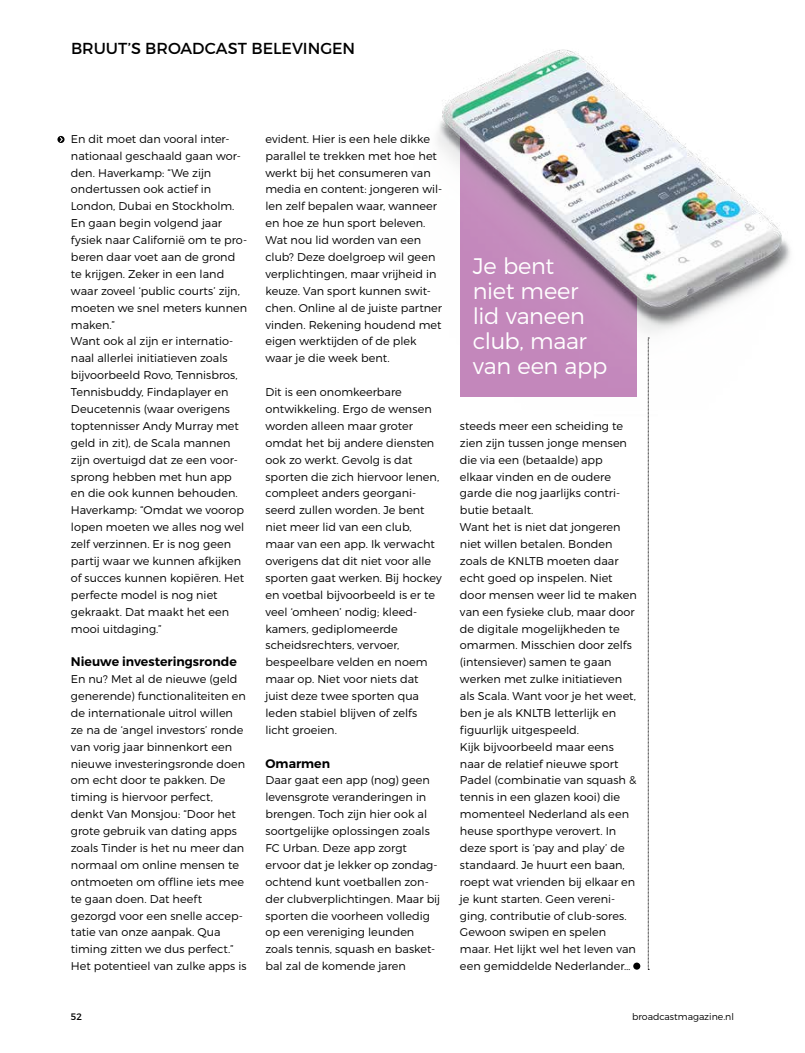
<style>
.page{position:relative;width:805px;height:1053px;background:#fff}
.page>*{position:absolute;margin:0;border:0;box-sizing:border-box;transform-origin:0 0}
.t1{font:300 22.5px/25px "Montserrat";letter-spacing:-.015em;color:#fff}
.t2{font:16px "Montserrat";color:#000}
.t3{font:600 12.5px "Montserrat";color:#000}
.t4{font:300 11.25px/16.9px "Montserrat";color:#000}
.t5{font:300 9.38px "Montserrat";color:#000}
.t6{font:9.38px "Montserrat";color:#000}
</style>
<div class="page">
<svg style="left:59px;top:136px;width:5px;height:7px"></svg>
<svg style="left:647px;top:425px;width:2px;height:544px"></svg>
<img style="left:437px;top:49px;width:353px;height:376px">
<div style="left:633px;top:962px;width:7px;height:7px;background:#000;border-radius:50%"></div>
<h2 class="t2" style="left:71px;top:39px;width:286px">BRUUT’S BROADCAST BELEVINGEN</h2>
<p class="t4" style="left:71px;top:130px;width:178px">En dit moet dan vooral inter&shy;nationaal geschaald gaan wor&shy;den. Haverkamp: “We zijn ondertussen ook actief in<br>London, Dubai en Stockholm.<br>En gaan begin volgend jaar fysiek naar Californië om te pro&shy;beren daar voet aan de grond te krijgen. Zeker in een land waar zoveel ‘public courts’ zijn, moeten we snel meters kunnen maken.”<br>Want ook al zijn er internatio&shy;naal allerlei initiatieven zoals bijvoorbeeld Rovo, Tennisbros,<br>Tennisbuddy, Findaplayer en<br>Deucetennis (waar overigens toptennisser Andy Murray met geld in zit), de Scala mannen zijn overtuigd dat ze een voor&shy;sprong hebben met hun app en die ook kunnen behouden.<br>Haverkamp: “Omdat we voorop lopen moeten we alles nog wel zelf verzinnen. Er is nog geen partij waar we kunnen afkijken of succes kunnen kopiëren. Het perfecte model is nog niet gekraakt. Dat maakt het een mooi uitdaging.”</p>
<p class="t3" style="left:71px;top:654px;width:167px">Nieuwe investeringsronde</p>
<p class="t4" style="left:71px;top:670px;width:177px">En nu? Met al de nieuwe (geld generende) functionaliteiten en de internationale uitrol willen ze na de ‘angel investors’ ronde van vorig jaar binnenkort een nieuwe investeringsronde doen om echt door te pakken. De timing is hiervoor perfect, denkt Van Monsjou: “Door het grote gebruik van dating apps zoals Tinder is het nu meer dan normaal om online mensen te ontmoeten om offline iets mee te gaan doen. Dat heeft gezorgd voor een snelle accep&shy;tatie van onze aanpak. Qua timing zitten we dus perfect.”<br>Het potentieel van zulke apps is</p>
<p class="t4" style="left:265px;top:130px;width:178px">evident. Hier is een hele dikke parallel te trekken met hoe het werkt bij het consumeren van media en content: jongeren wil&shy;len zelf bepalen waar, wanneer en hoe ze hun sport beleven.<br>Wat nou lid worden van een club? Deze doelgroep wil geen verplichtingen, maar vrijheid in keuze. Van sport kunnen swit&shy;chen. Online al de juiste partner vinden. Rekening houdend met eigen werktijden of de plek waar je die week bent.</p>
<p class="t4" style="left:265px;top:383px;width:178px">Dit is een onomkeerbare ontwikkeling. Ergo de wensen worden alleen maar groter omdat het bij andere diensten ook zo werkt. Gevolg is dat sporten die zich hiervoor lenen, compleet anders georgani&shy;seerd zullen worden. Je bent niet meer lid van een club, maar van een app. Ik verwacht overigens dat dit niet voor alle sporten gaat werken. Bij hockey en voetbal bijvoorbeeld is er te veel ‘omheen’ nodig; kleed&shy;kamers, gediplomeerde scheidsrechters, vervoer, bespeelbare velden en noem maar op. Niet voor niets dat juist deze twee sporten qua leden stabiel blijven of zelfs licht groeien.</p>
<p class="t3" style="left:265px;top:755px;width:66px">Omarmen</p>
<p class="t4" style="left:265px;top:771px;width:176px">Daar gaat een app (nog) geen levensgrote veranderingen in brengen. Toch zijn hier ook al soortgelijke oplossingen zoals<br>FC Urban. Deze app zorgt ervoor dat je lekker op zondag&shy;ochtend kunt voetballen zon&shy;der clubverplichtingen. Maar bij sporten die voorheen volledig op een vereniging leunden zoals tennis, squash en basket&shy;bal zal de komende jaren</p>
<h1 class="t1" style="left:473px;top:253px;width:136px">Je bent<br>niet meer lid vaneen club, maar van een app</h1>
<p class="t4" style="left:460px;top:417px;width:178px">steeds meer een scheiding te zien zijn tussen jonge mensen die via een (betaalde) app elkaar vinden en de oudere garde die nog jaarlijks contri&shy;butie betaalt.<br>Want het is niet dat jongeren niet willen betalen. Bonden zoals de KNLTB moeten daar echt goed op inspelen. Niet door mensen weer lid te maken van een fysieke club, maar door de digitale mogelijkheden te omarmen. Misschien door zelfs (intensiever) samen te gaan werken met zulke initiatieven als Scala. Want voor je het weet, ben je als KNLTB letterlijk en figuurlijk uitgespeeld.<br>Kijk bijvoorbeeld maar eens naar de relatief nieuwe sport<br>Padel (combinatie van squash &amp; tennis in een glazen kooi) die momenteel Nederland als een heuse sporthype verovert. In deze sport is ‘pay and play’ de standaard. Je huurt een baan, roept wat vrienden bij elkaar en je kunt starten. Geen vereni&shy;ging, contributie of club-sores.<br>Gewoon swipen en spelen maar. Het lijkt wel het leven van een gemiddelde Nederlander…</p>
<p class="t6" style="left:71px;top:1010px;width:12px">52</p>
<p class="t5" style="left:632px;top:1010px;width:103px">broadcastmagazine.nl</p>
</div>
